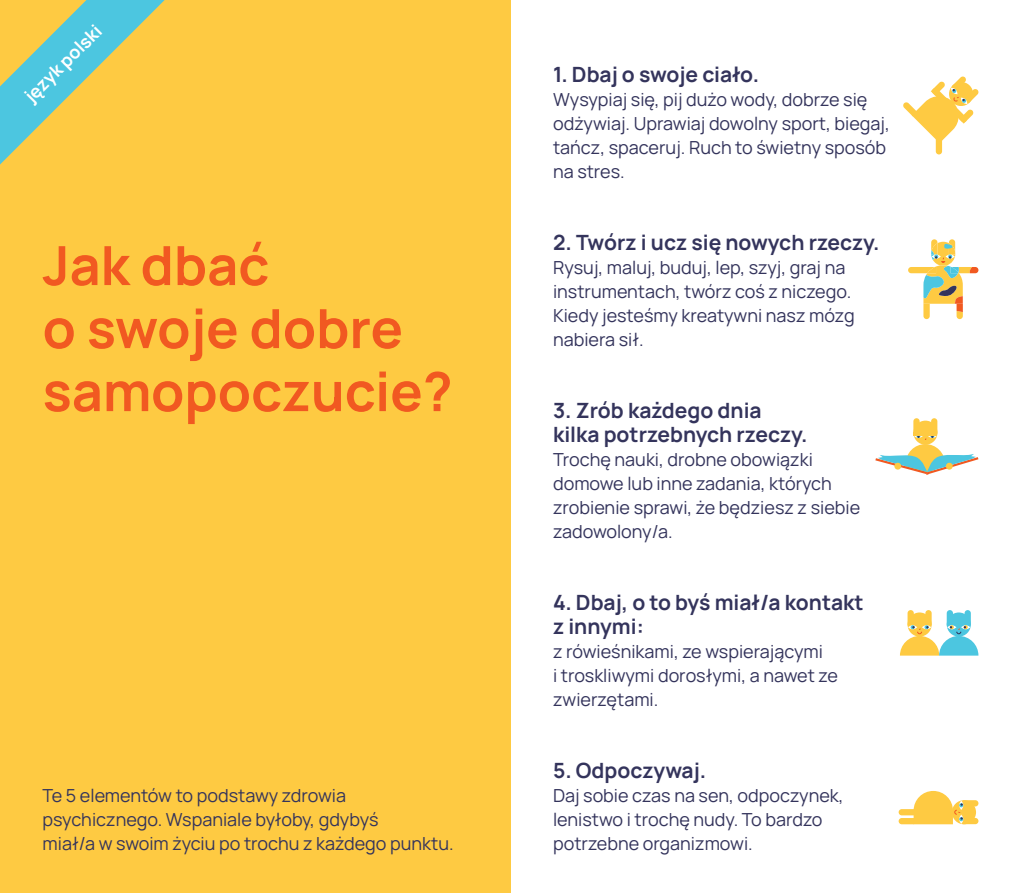
<style>
.page{position:relative;width:1021px;height:893px;background:#fff}
.page>*{position:absolute;margin:0;border:0;box-sizing:border-box;transform-origin:0 0}
.t1{font:700 54px/63px "Manrope";color:#f15921}
.t2{font:700 21px/24px "Manrope";color:#34345c}
.t3{font:18px/24px "Manrope";color:#34345c}
.t4{font:700 18px "Manrope";color:#fff}
</style>
<div class="page">
<div style="left:0;top:0;width:510px;height:893px;background:#feca42"></div>
<svg style="left:0;top:0;width:165px;height:165px"></svg>
<svg style="left:900px;top:610px;width:78px;height:46px"></svg>
<svg style="left:898px;top:791px;width:80px;height:33px"></svg>
<svg style="left:875px;top:418px;width:103px;height:57px"></svg>
<hr style="left:913px;top:433px;width:24px;height:3px;background:#feca42">
<svg style="left:908px;top:239px;width:70px;height:80px"></svg>
<svg style="left:903px;top:76px;width:75px;height:78px"></svg>
<p class="t4" style="left:19px;top:90px;width:102px;rotate:-45deg">język polski</p>
<h1 class="t1" style="left:43px;top:232px;width:411px">Jak dbać<br>o swoje dobre samopoczucie?</h1>
<p class="t3" style="left:43px;top:783px;width:412px">Te 5 elementów to podstawy zdrowia psychicznego. Wspaniale byłoby, gdybyś<br>miał/a w swoim życiu po trochu z każdego punktu.</p>
<p class="t2" style="left:553px;top:62px;width:207px">1. Dbaj o swoje ciało.</p>
<p class="t3" style="left:553px;top:87px;width:338px">Wysypiaj się, pij dużo wody, dobrze się odżywiaj. Uprawiaj dowolny sport, biegaj, tańcz, spaceruj. Ruch to świetny sposób na stres.</p>
<p class="t2" style="left:553px;top:230px;width:328px">2. Twórz i ucz się nowych rzeczy.</p>
<p class="t3" style="left:553px;top:255px;width:303px">Rysuj, maluj, buduj, lep, szyj, graj na instrumentach, twórz coś z niczego.<br>Kiedy jesteśmy kreatywni nasz mózg nabiera sił.</p>
<p class="t2" style="left:553px;top:398px;width:256px">3. Zrób każdego dnia kilka potrzebnych rzeczy.</p>
<p class="t3" style="left:553px;top:447px;width:309px">Trochę nauki, drobne obowiązki domowe lub inne zadania, których zrobienie sprawi, że będziesz z siebie zadowolony/a.</p>
<p class="t2" style="left:553px;top:590px;width:312px">4. Dbaj, o to byś miał/a kontakt z innymi:</p>
<p class="t3" style="left:553px;top:639px;width:286px">z rówieśnikami, ze wspierającymi<br>i troskliwymi dorosłymi, a nawet ze zwierzętami.</p>
<p class="t2" style="left:553px;top:758px;width:155px">5. Odpoczywaj.</p>
<p class="t3" style="left:553px;top:783px;width:292px">Daj sobie czas na sen, odpoczynek, lenistwo i trochę nudy. To bardzo potrzebne organizmowi.</p>
</div>
